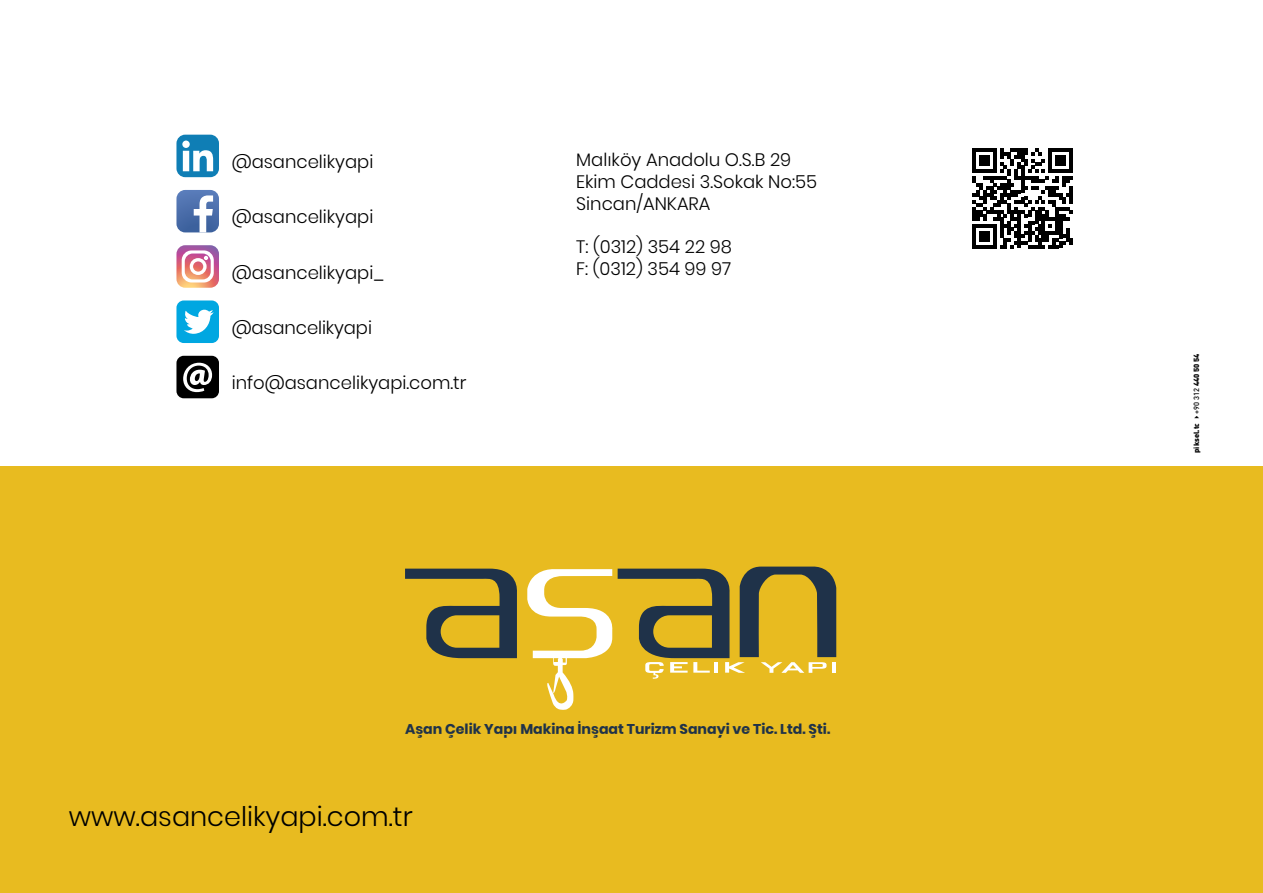
<style>
.page{position:relative;width:1263px;height:893px;background:#fff}
.page>*{position:absolute;margin:0;border:0;box-sizing:border-box;transform-origin:0 0}
.t1{font:300 27px "Poppins";color:#000}
.t2{font:300 18px/21.6px "Poppins";color:#000}
.t3{font:700 14.1px "Poppins";color:#1f3249}
.t4{font:900 7.5px "DIN Pro";color:#000}
.s1{font-weight:500}
</style>
<div class="page">
<div style="left:0;top:466px;width:1263px;height:427px;background:#e8bb20"></div>
<div style="left:176px;top:135px;width:43px;height:42px;background:#0f7eb5;border-radius:9px"></div>
<svg style="left:182px;top:141px;width:31px;height:30px"></svg>
<svg style="left:176px;top:190px;width:43px;height:42px"></svg>
<svg style="left:176px;top:245px;width:43px;height:43px"></svg>
<div style="left:176px;top:300px;width:43px;height:43px;background:#00a7e1;border-radius:7px"></div>
<svg style="left:184px;top:310px;width:30px;height:24px"></svg>
<div style="left:176px;top:356px;width:43px;height:42px;background:#000;border-radius:7px"></div>
<svg style="left:183px;top:363px;width:29px;height:29px"></svg>
<svg style="left:973px;top:148px;width:100px;height:100px"></svg>
<svg style="left:405px;top:569px;width:112px;height:89px"></svg>
<svg style="left:527px;top:566px;width:309px;height:144px"></svg>
<p class="t2" style="left:576px;top:149px;width:242px">Malıköy Anadolu O.S.B 29<br>Ekim Caddesi 3.Sokak No:55<br>Sincan/ANKARA</p>
<p class="t2" style="left:576px;top:236px;width:157px">T: (0312) 354 22 98</p>
<p class="t2" style="left:232px;top:151px;width:143px">@asancelikyapi</p>
<p class="t2" style="left:232px;top:206px;width:143px">@asancelikyapi</p>
<p class="t2" style="left:232px;top:262px;width:154px">@asancelikyapi_</p>
<p class="t2" style="left:576px;top:257px;width:157px">F: (0312) 354 99 97</p>
<p class="t2" style="left:232px;top:317px;width:142px">@asancelikyapi</p>
<p class="t2" style="left:232px;top:372px;width:236px">info@asancelikyapi.com.tr</p>
<p class="t3" style="left:405px;top:720px;width:427px">Aşan Çelik Yapı Makina İnşaat Turizm Sanayi ve Tic. Ltd. Şti.</p>
<h1 class="t1" style="left:69px;top:800px;width:345px">www.asancelikyapi.com.tr</h1>
<p class="t4" style="left:1191px;top:453px;width:101px;rotate:-90deg">piksel.tc ✔<span class="s1">+90 312</span> 440 50 54</p>
</div>
